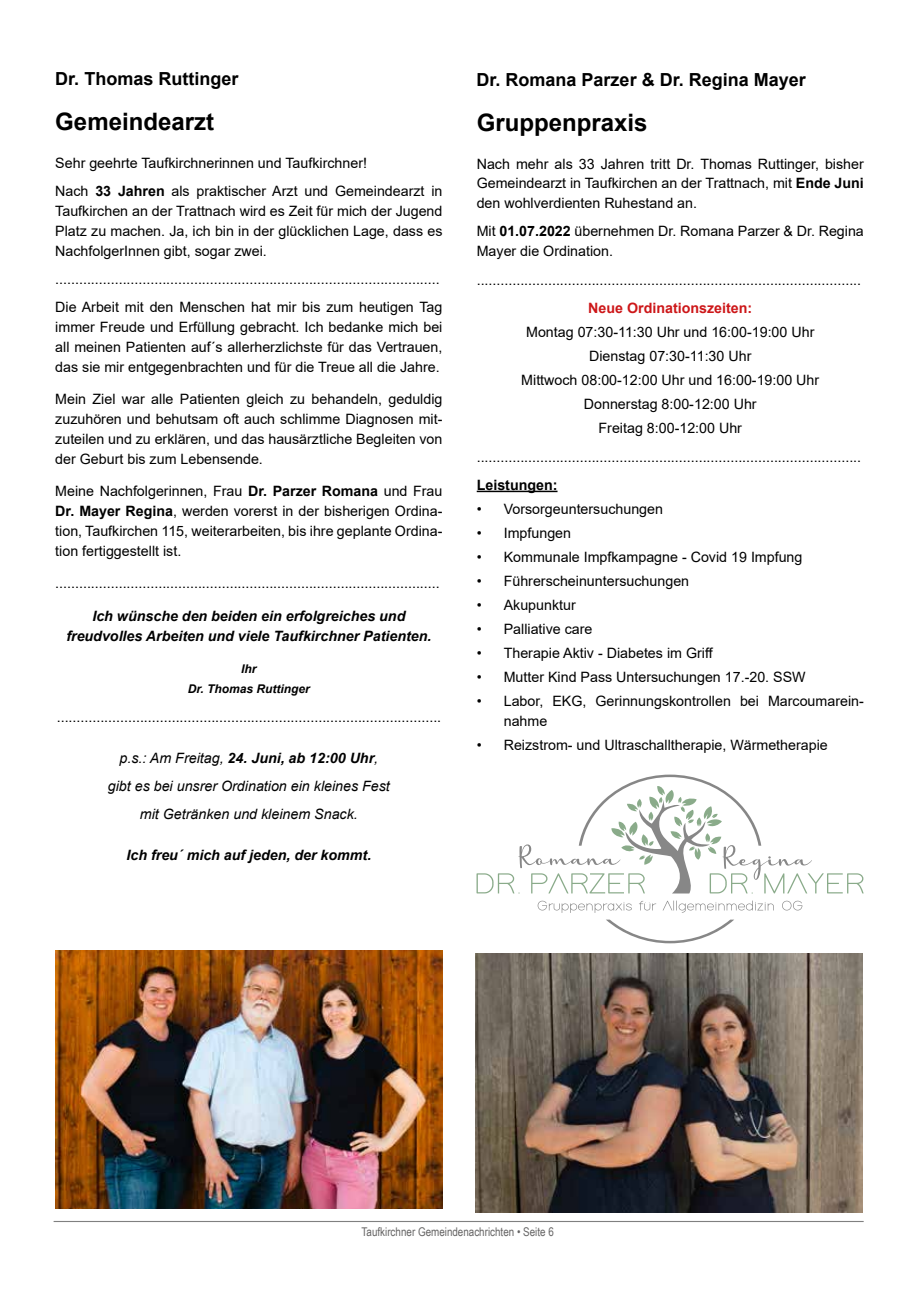
<style>
.page{position:relative;width:919px;height:1289px;background:#fff}
.page>*{position:absolute;margin:0;border:0;box-sizing:border-box;transform-origin:0 0}
.t1{font:700 24px "Arial";color:#000}
.t2{font:700 18px "Arial";color:#000}
.t3{font:14.25px/19.8px "Arial";color:#000;text-align:justify}
.t4{font:italic 700 14.25px/19.8px "Arial";color:#000;text-align:center}
.t5{font:italic 14.25px/28.3px "Arial";color:#000;text-align:center}
.t6{font:700 14.25px "Arial";color:#cd1719}
.t7{font:700 14.25px "Arial";color:#000}
.t8{font:12px "Arial Narrow";color:#646363}
.t9{font:italic 700 12px/19.8px "Arial";color:#000;text-align:center}
.s1{font-weight:700}
</style>
<div class="page">
<hr style="left:54px;top:1220px;width:809px;height:1px;background:#808080">
<img style="left:55px;top:950px;width:387px;height:258px">
<hr style="left:476px;top:490px;width:81px;height:2px;background:#000">
<img style="left:475px;top:953px;width:387px;height:258px">
<svg style="left:476px;top:774px;width:387px;height:169px"></svg>
<p class="t2" style="left:55px;top:66px;width:185px">Dr. Thomas Ruttinger</p>
<p class="t2" style="left:476px;top:67px;width:331px">Dr. Romana Parzer &amp; Dr. Regina Mayer</p>
<h1 class="t1" style="left:55px;top:104px;width:160px">Gemeindearzt</h1>
<p class="t3" style="left:55px;top:149px;width:388px;line-height:28.3px">Sehr geehrte Taufkirchnerinnen und Taufkirchner!<br>Nach <span class="s1">33 Jahren</span> als praktischer Arzt und Gemeindearzt in</p>
<p class="t3" style="left:55px;top:201px;width:388px">Taufkirchen an der Trattnach wird es Zeit für mich der Jugend Platz zu machen. Ja, ich bin in der glücklichen Lage, dass es NachfolgerInnen gibt, sogar zwei.</p>
<p class="t3" style="left:55px;top:265px;width:388px;line-height:28.3px">.................................................................................................<br>Die Arbeit mit den Menschen hat mir bis zum heutigen Tag</p>
<p class="t3" style="left:55px;top:317px;width:388px">immer Freude und Erfüllung gebracht. Ich bedanke mich bei all meinen Patienten auf´s allerherzlichste für das Vertrauen, das sie mir entgegenbrachten und für die Treue all die Jahre.</p>
<p class="t3" style="left:55px;top:389px;width:388px">Mein Ziel war alle Patienten gleich zu behandeln, geduldig zuzuhören und behutsam oft auch schlimme Diagnosen mit&shy;zuteilen und zu erklären, und das hausärztliche Begleiten von der Geburt bis zum Lebensende.</p>
<p class="t3" style="left:55px;top:481px;width:388px">Meine Nachfolgerinnen, Frau <span class="s1">Dr. Parzer Romana</span> und Frau <span class="s1">Dr. Mayer Regina</span>, werden vorerst in der bisherigen Ordina&shy;tion, Taufkirchen 115, weiterarbeiten, bis ihre geplante Ordina&shy;tion fertiggestellt ist.</p>
<p class="t3" style="left:55px;top:573px;width:386px">.................................................................................................</p>
<p class="t4" style="left:66px;top:606px;width:366px">Ich wünsche den beiden ein erfolgreiches und freudvolles Arbeiten und viele Taufkirchner Patienten.</p>
<p class="t9" style="left:188px;top:659px;width:124px">Ihr<br>Dr. Thomas Ruttinger</p>
<p class="t3" style="left:57px;top:706px;width:386px">.................................................................................................</p>
<p class="t5" style="left:108px;top:743px;width:283px">p.s.: Am Freitag, <span class="s1">24. Juni, ab 12:00 Uhr</span>, gibt es bei unsrer Ordination ein kleines Fest mit Getränken und kleinem Snack.</p>
<p class="t4" style="left:126px;top:845px;width:246px">Ich freu´ mich auf jeden, der kommt.</p>
<h1 class="t1" style="left:476px;top:106px;width:172px">Gruppenpraxis</h1>
<p class="t3" style="left:476px;top:153px;width:388px">Nach mehr als 33 Jahren tritt Dr. Thomas Ruttinger, bisher Gemeindearzt in Taufkirchen an der Trattnach, mit <span class="s1">Ende Juni </span>den wohlverdienten Ruhestand an.</p>
<p class="t3" style="left:476px;top:221px;width:388px">Mit <span class="s1">01.07.2022</span> übernehmen Dr. Romana Parzer &amp; Dr. Regina<br>Mayer die Ordination.</p>
<p class="t3" style="left:476px;top:269px;width:386px">.................................................................................................</p>
<p class="t6" style="left:588px;top:298px;width:165px">Neue Ordinationszeiten:</p>
<p class="t3" style="left:521px;top:320px;width:299px;line-height:24px;text-align:center">Montag 07:30-11:30 Uhr und 16:00-19:00 Uhr Dienstag 07:30-11:30 Uhr<br>Mittwoch 08:00-12:00 Uhr und 16:00-19:00 Uhr Donnerstag 8:00-12:00 Uhr<br>Freitag 8:00-12:00 Uhr</p>
<p class="t3" style="left:476px;top:446px;width:386px">.................................................................................................</p>
<p class="t7" style="left:476px;top:475px;width:82px">Leistungen:</p>
<p class="t3" style="left:476px;top:499px;width:188px">• Vorsorgeuntersuchungen</p>
<p class="t3" style="left:476px;top:523px;width:96px">• Impfungen</p>
<p class="t3" style="left:476px;top:547px;width:327px">• Kommunale Impfkampagne - Covid 19 Impfung</p>
<p class="t3" style="left:476px;top:571px;width:214px">• Führerscheinuntersuchungen</p>
<p class="t3" style="left:476px;top:595px;width:101px">• Akupunktur</p>
<p class="t3" style="left:476px;top:619px;width:117px">• Palliative care</p>
<p class="t3" style="left:476px;top:643px;width:238px">• Therapie Aktiv - Diabetes im Griff</p>
<p class="t3" style="left:476px;top:667px;width:330px">• Mutter Kind Pass Untersuchungen 17.-20. SSW</p>
<p class="t3" style="left:503px;top:691px;width:361px;text-indent:-27px">• Labor, EKG, Gerinnungskontrollen bei Marcoumarein&shy;nahme</p>
<p class="t3" style="left:476px;top:735px;width:352px">• Reizstrom- und Ultraschalltherapie, Wärmetherapie</p>
<p class="t8" style="left:361px;top:1222px;width:194px">Taufkirchner Gemeindenachrichten • Seite 6</p>
</div>
